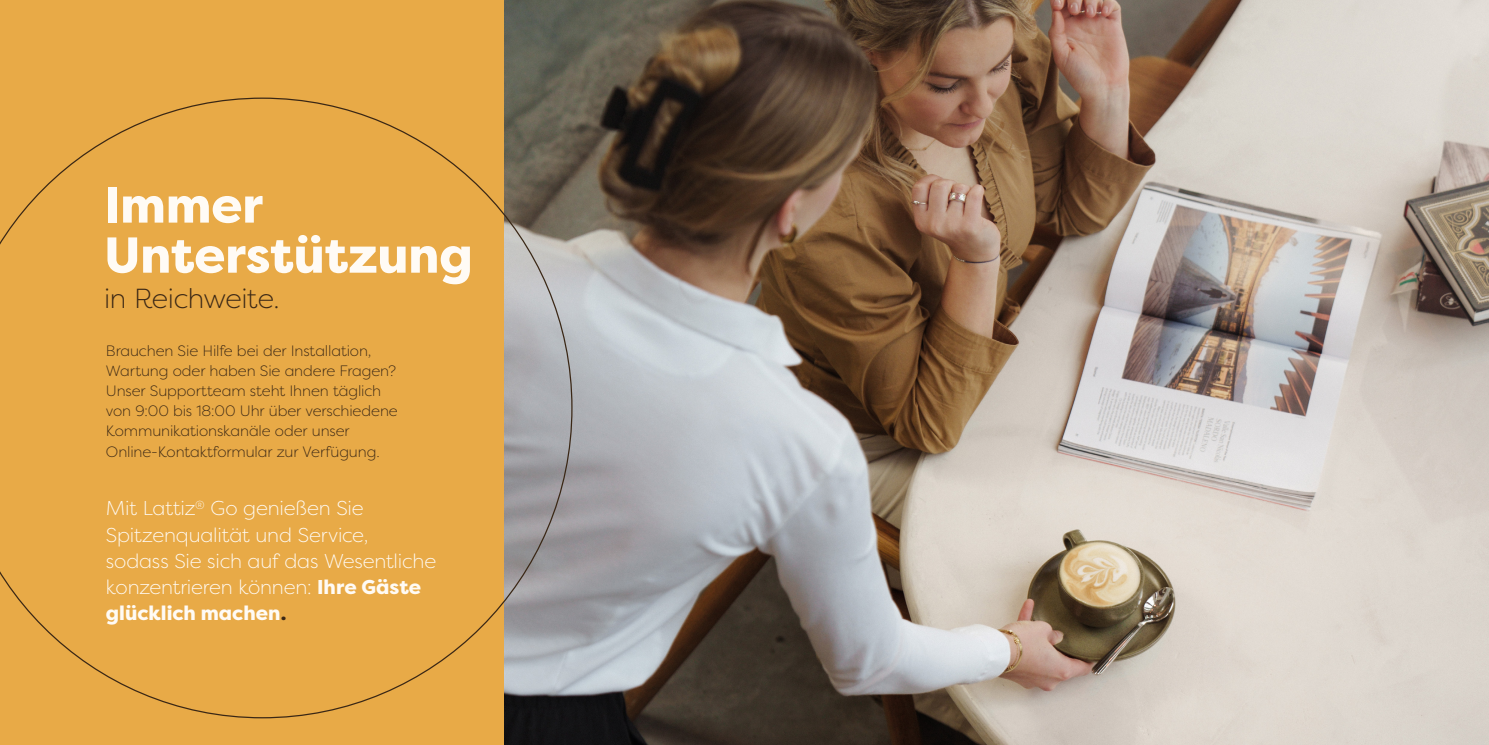
<style>
.page{position:relative;width:1489px;height:745px;background:#fff}
.page>*{position:absolute;margin:0;border:0;box-sizing:border-box;transform-origin:0 0}
.t1{font:800 50.38px/50px "Filson Pro";letter-spacing:-.005em;color:#fffbf5}
.t2{font:300 27.5px "Filson Pro";letter-spacing:-.015em;color:#3a2715}
.t3{font:300 20px/26.2px "Filson Pro";letter-spacing:-.01em;color:#fffbf5}
.t4{font:300 15px/20.2px "Filson Pro";letter-spacing:-.005em;color:#3a2715}
.s1{font-weight:800}
.s2{font-weight:800;color:#3a2715}
</style>
<div class="page">
<img style="left:503px;top:0;width:985px;height:744px">
<div style="left:0;top:0;width:503px;height:744px;background:#e8aa47"></div>
<svg style="left:0;top:97px;width:572px;height:621px"></svg>
<h1 class="t1" style="left:104px;top:181px;width:370px">Immer<br>Unterstützung</h1>
<h2 class="t2" style="left:104px;top:280px;width:177px">in Reichweite.</h2>
<p class="t4" style="left:106px;top:340px;width:293px">Brauchen Sie Hilfe bei der Installation, Wartung oder haben Sie andere Fragen?<br>Unser Supportteam steht Ihnen täglich von 9:00 bis 18:00 Uhr über verschiedene Kommunikationskanäle oder unser Online-Kontaktformular zur Verfügung.</p>
<h3 class="t3" style="left:106px;top:494px;width:332px">Mit Lattiz<sup>®</sup> Go genießen Sie<br>Spitzenqualität und Service, sodass Sie sich auf das Wesentliche konzentrieren können: <span class="s1">Ihre Gäste glücklich machen</span><span class="s2">.</span></h3>
</div>
